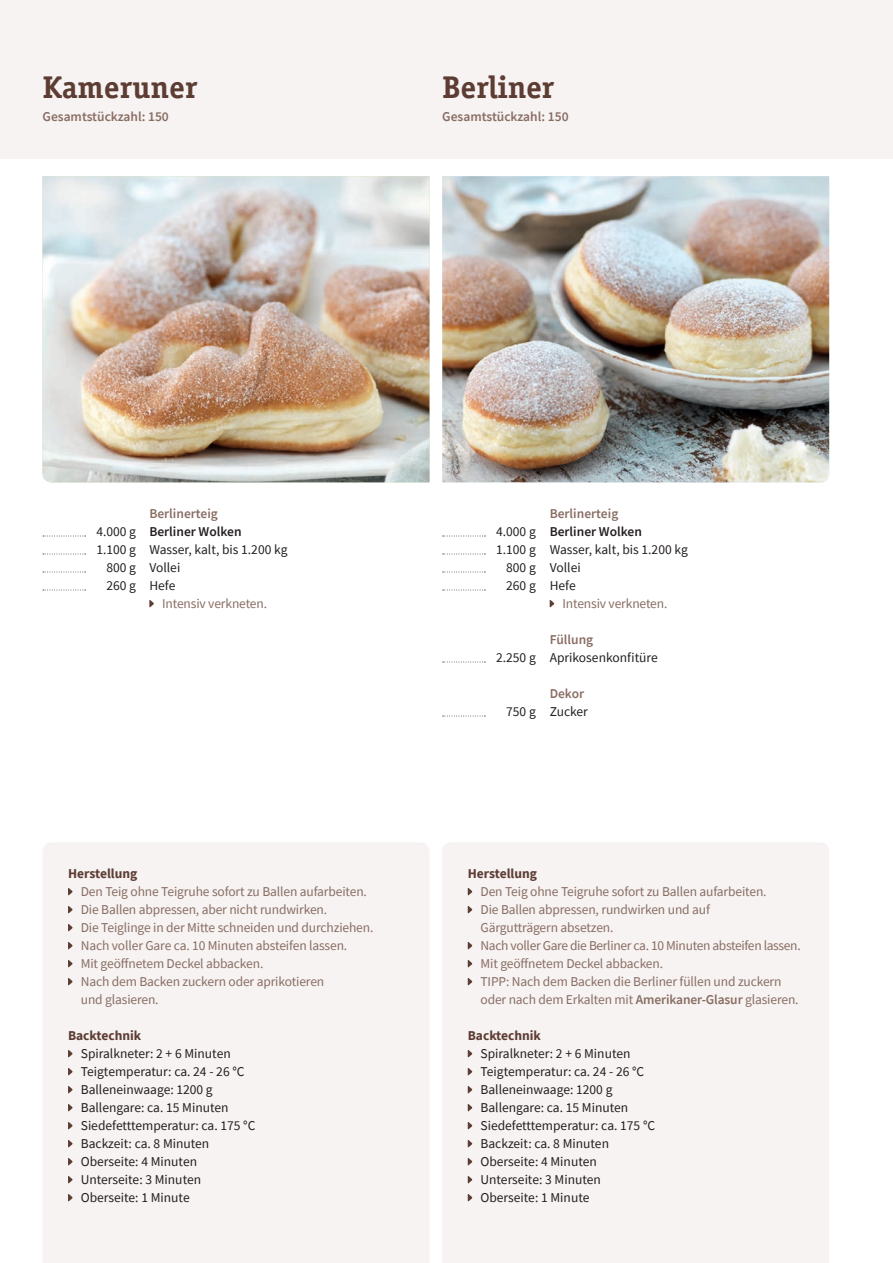
<style>
.page{position:relative;width:893px;height:1263px;background:#fff}
.page>*{position:absolute;margin:0;border:0;box-sizing:border-box;transform-origin:0 0}
.t1{font:700 31.5px "Officina Serif";letter-spacing:-.01em;color:#5d3d33}
.t2{font:13.5px/18px "Source Sans Pro";letter-spacing:-.01em;color:#896d63}
.t3{font:13.5px/18px "Source Sans Pro";color:#231f20}
.t4{font:600 13.5px "Source Sans Pro";color:#896d63}
.t5{font:700 13.5px "Source Sans Pro";color:#5d3d33}
.t6{font:600 13.5px "Source Sans Pro";color:#231f20}
.s1{font-weight:600}
</style>
<div class="page">
<div style="left:0;top:0;width:893px;height:158px;background:#f6f3f2"></div>
<img style="left:43px;top:176px;width:386px;height:306px">
<img style="left:442px;top:176px;width:387px;height:306px">
<svg style="left:550px;top:600px;width:5px;height:8px"></svg>
<svg style="left:443px;top:536px;width:42px;height:1px"></svg>
<svg style="left:443px;top:554px;width:42px;height:1px"></svg>
<svg style="left:443px;top:572px;width:42px;height:1px"></svg>
<svg style="left:443px;top:590px;width:42px;height:1px"></svg>
<svg style="left:443px;top:662px;width:42px;height:1px"></svg>
<svg style="left:443px;top:716px;width:42px;height:1px"></svg>
<div style="left:43px;top:843px;width:386px;height:420px;background:#f6f3f2"></div>
<svg style="left:68px;top:887px;width:5px;height:9px"></svg>
<svg style="left:68px;top:905px;width:5px;height:9px"></svg>
<svg style="left:68px;top:923px;width:5px;height:9px"></svg>
<svg style="left:68px;top:941px;width:5px;height:9px"></svg>
<svg style="left:68px;top:959px;width:5px;height:9px"></svg>
<svg style="left:68px;top:977px;width:5px;height:9px"></svg>
<svg style="left:68px;top:1049px;width:5px;height:9px"></svg>
<svg style="left:68px;top:1067px;width:5px;height:9px"></svg>
<svg style="left:68px;top:1085px;width:5px;height:9px"></svg>
<svg style="left:68px;top:1103px;width:5px;height:9px"></svg>
<svg style="left:68px;top:1121px;width:5px;height:9px"></svg>
<svg style="left:68px;top:1139px;width:5px;height:9px"></svg>
<svg style="left:68px;top:1157px;width:5px;height:9px"></svg>
<svg style="left:68px;top:1175px;width:5px;height:9px"></svg>
<svg style="left:68px;top:1193px;width:5px;height:9px"></svg>
<svg style="left:149px;top:600px;width:5px;height:8px"></svg>
<svg style="left:43px;top:536px;width:43px;height:1px"></svg>
<svg style="left:43px;top:554px;width:43px;height:1px"></svg>
<svg style="left:43px;top:572px;width:43px;height:1px"></svg>
<svg style="left:43px;top:590px;width:43px;height:1px"></svg>
<div style="left:443px;top:843px;width:386px;height:420px;background:#f6f3f2"></div>
<svg style="left:468px;top:887px;width:5px;height:9px"></svg>
<svg style="left:468px;top:905px;width:5px;height:9px"></svg>
<svg style="left:468px;top:941px;width:5px;height:9px"></svg>
<svg style="left:468px;top:959px;width:5px;height:9px"></svg>
<svg style="left:468px;top:977px;width:5px;height:9px"></svg>
<svg style="left:468px;top:1049px;width:5px;height:9px"></svg>
<svg style="left:468px;top:1067px;width:5px;height:9px"></svg>
<svg style="left:468px;top:1085px;width:5px;height:9px"></svg>
<svg style="left:468px;top:1103px;width:5px;height:9px"></svg>
<svg style="left:468px;top:1121px;width:5px;height:9px"></svg>
<svg style="left:468px;top:1139px;width:5px;height:9px"></svg>
<svg style="left:468px;top:1157px;width:5px;height:9px"></svg>
<svg style="left:468px;top:1175px;width:5px;height:9px"></svg>
<svg style="left:468px;top:1193px;width:5px;height:9px"></svg>
<h1 class="t1" style="left:43px;top:68px;width:157px">Kameruner</h1>
<p class="t4" style="left:43px;top:107px;width:128px">Gesamtstückzahl: 150</p>
<h1 class="t1" style="left:442px;top:68px;width:114px">Berliner</h1>
<p class="t4" style="left:442px;top:107px;width:128px">Gesamtstückzahl: 150</p>
<p class="t3" style="left:96px;top:523px;width:41px;text-align:right">4.000 g<br>1.100 g<br>800 g<br>260 g</p>
<p class="t4" style="left:149px;top:505px;width:70px">Berlinerteig</p>
<p class="t6" style="left:149px;top:523px;width:94px">Berliner Wolken</p>
<p class="t3" style="left:149px;top:541px;width:140px">Wasser, kalt, bis 1.200 kg<br>Vollei<br>Hefe</p>
<p class="t2" style="left:162px;top:595px;width:107px">Intensiv verkneten.</p>
<p class="t5" style="left:68px;top:865px;width:71px">Herstellung</p>
<p class="t2" style="left:81px;top:883px;width:294px">Den Teig ohne Teigruhe sofort zu Ballen aufarbeiten.<br>Die Ballen abpressen, aber nicht rundwirken.<br>Die Teiglinge in der Mitte schneiden und durchziehen.<br>Nach voller Gare ca. 10 Minuten absteifen lassen.<br>Mit geöffnetem Deckel abbacken.<br>Nach dem Backen zuckern oder aprikotieren<br>und glasieren.</p>
<p class="t5" style="left:68px;top:1027px;width:75px">Backtechnik</p>
<p class="t3" style="left:81px;top:1045px;width:176px">Spiralkneter: 2 + 6 Minuten<br>Teigtemperatur: ca. 24 - 26 °C<br>Balleneinwaage: 1200 g<br>Ballengare: ca. 15 Minuten<br>Siedefetttemperatur: ca. 175 °C<br>Backzeit: ca. 8 Minuten<br>Oberseite: 4 Minuten<br>Unterseite: 3 Minuten<br>Oberseite: 1 Minute</p>
<p class="t3" style="left:496px;top:523px;width:41px;text-align:right">4.000 g<br>1.100 g<br>800 g<br>260 g</p>
<p class="t3" style="left:496px;top:649px;width:41px">2.250 g</p>
<p class="t3" style="left:506px;top:703px;width:31px">750 g</p>
<p class="t4" style="left:550px;top:505px;width:70px">Berlinerteig</p>
<p class="t6" style="left:550px;top:523px;width:94px">Berliner Wolken</p>
<p class="t3" style="left:550px;top:541px;width:140px">Wasser, kalt, bis 1.200 kg<br>Vollei<br>Hefe</p>
<p class="t2" style="left:562px;top:595px;width:107px">Intensiv verkneten.</p>
<p class="t4" style="left:550px;top:631px;width:45px">Füllung</p>
<p class="t3" style="left:550px;top:649px;width:110px">Aprikosenkonfitüre</p>
<p class="t4" style="left:550px;top:685px;width:36px">Dekor</p>
<p class="t3" style="left:550px;top:703px;width:40px">Zucker</p>
<p class="t5" style="left:468px;top:865px;width:71px">Herstellung</p>
<p class="t2" style="left:480px;top:883px;width:322px">Den Teig ohne Teigruhe sofort zu Ballen aufarbeiten.<br>Die Ballen abpressen, rundwirken und auf<br>Gärgutträgern absetzen.<br>Nach voller Gare die Berliner ca. 10 Minuten absteifen lassen.<br>Mit geöffnetem Deckel abbacken.<br>TIPP: Nach dem Backen die Berliner füllen und zuckern oder nach dem Erkalten mit <span class="s1">Amerikaner-Glasur</span> glasieren.</p>
<p class="t5" style="left:468px;top:1027px;width:75px">Backtechnik</p>
<p class="t3" style="left:480px;top:1045px;width:176px">Spiralkneter: 2 + 6 Minuten<br>Teigtemperatur: ca. 24 - 26 °C<br>Balleneinwaage: 1200 g<br>Ballengare: ca. 15 Minuten<br>Siedefetttemperatur: ca. 175 °C<br>Backzeit: ca. 8 Minuten<br>Oberseite: 4 Minuten<br>Unterseite: 3 Minuten<br>Oberseite: 1 Minute</p>
</div>
